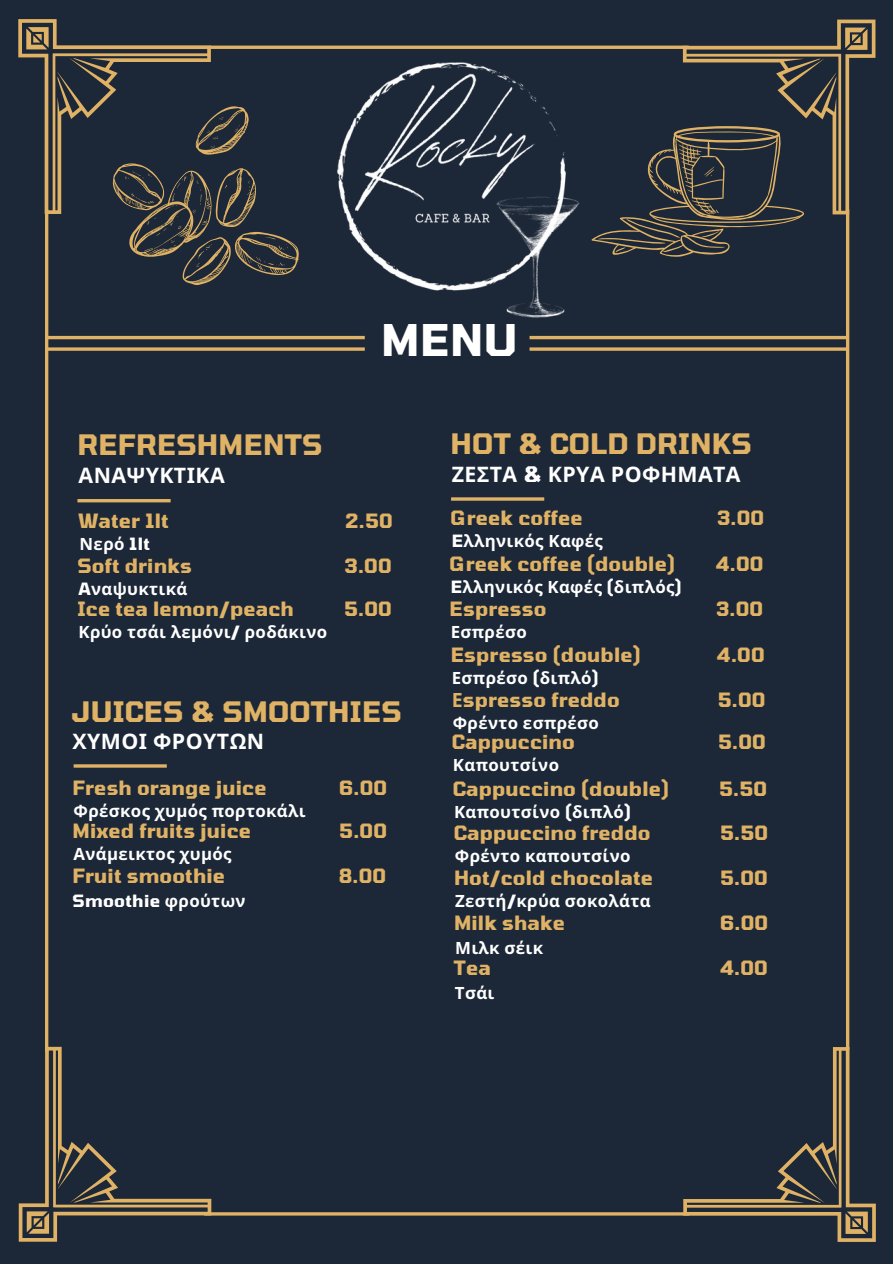
<style>
.page{position:relative;width:893px;height:1264px;background:#fff}
.page>*{position:absolute;margin:0;border:0;box-sizing:border-box;transform-origin:0 0}
.t1{font:700 43.35px "Tomorrow";color:#fff}
.t2{font:700 28.05px "Tomorrow";letter-spacing:.01em;color:#dfb265}
.t3{font:700 21.3px "Noto Sans";letter-spacing:.02em;color:#fff}
.t4{font:700 19.65px "Tomorrow";letter-spacing:.01em;color:#dfb265}
.t5{font:700 16.8px "Noto Sans";letter-spacing:.02em;color:#fff}
.t6{font:700 16.8px "Tomorrow";letter-spacing:.02em;color:#fff}
.s1{font-family:"Tomorrow"}
.s2{font-family:"Noto Sans"}
</style>
<div class="page">
<div style="left:0;top:0;width:892px;height:1263px;background:#1c2737"></div>
<svg style="left:19px;top:1046px;width:192px;height:195px"></svg>
<svg style="left:683px;top:1047px;width:192px;height:194px"></svg>
<hr style="left:204px;top:1212px;width:485px;height:3px;background:#dfb265">
<hr style="left:210px;top:46px;width:478px;height:3px;background:#dfb265">
<hr style="left:45px;top:209px;width:3px;height:842px;background:#dfb265">
<svg style="left:845px;top:257px;width:4px;height:792px;fill:#dfb265"></svg>
<hr style="left:77px;top:499px;width:94px;height:3px;background:#dfb265">
<hr style="left:529px;top:336px;width:318px;height:3px;background:#dfb265">
<hr style="left:47px;top:336px;width:318px;height:3px;background:#dfb265">
<svg style="left:529px;top:347px;width:318px;height:4px"></svg>
<svg style="left:48px;top:347px;width:317px;height:4px"></svg>
<img style="left:298px;top:62px;width:282px;height:256px">
<hr style="left:451px;top:497px;width:93px;height:3px;background:#dfb265">
<svg style="left:18px;top:19px;width:280px;height:266px"></svg>
<svg style="left:591px;top:20px;width:284px;height:237px"></svg>
<hr style="left:74px;top:764px;width:93px;height:3px;background:#dfb265">
<p class="t2" style="left:77px;top:426px;width:246px">REFRESHMENTS</p>
<p class="t3" style="left:78px;top:460px;width:148px">ΑΝΑΨΥΚΤΙΚΑ</p>
<p class="t1" style="left:381px;top:313px;width:138px">MENU</p>
<p class="t2" style="left:450px;top:426px;width:303px">HOT &amp; COLD DRINKS</p>
<p class="t3" style="left:451px;top:459px;width:290px">ΖΕΣΤΑ <span class="s1">&amp;</span> ΚΡΥΑ ΡΟΦΗΜΑΤΑ</p>
<p class="t4" style="left:78px;top:508px;width:92px">Water 1lt</p>
<p class="t4" style="left:345px;top:508px;width:49px">2.50</p>
<p class="t5" style="left:80px;top:532px;width:72px">Νερό <span class="s1">1lt</span></p>
<p class="t4" style="left:77px;top:553px;width:116px">Soft drinks</p>
<p class="t4" style="left:344px;top:553px;width:49px">3.00</p>
<p class="t5" style="left:78px;top:577px;width:110px"><span class="s1">A</span>ναψυκτικά</p>
<p class="t4" style="left:77px;top:596px;width:218px">Ice tea lemon/peach</p>
<p class="t4" style="left:344px;top:596px;width:49px">5.00</p>
<p class="t5" style="left:78px;top:620px;width:250px">Κρύο τσάι λεμόνι<span class="s1">/</span> ροδάκινο</p>
<p class="t2" style="left:71px;top:693px;width:331px">JUICES &amp; SMOOTHIES</p>
<p class="t3" style="left:72px;top:726px;width:193px">ΧΥΜΟΙ ΦΡΟΥΤΩΝ</p>
<p class="t4" style="left:72px;top:775px;width:196px">Fresh orange juice</p>
<p class="t4" style="left:339px;top:775px;width:49px">6.00</p>
<p class="t5" style="left:74px;top:798px;width:234px">Φρέσκος χυμός πορτοκάλι</p>
<p class="t4" style="left:72px;top:818px;width:180px">Mixed fruits juice</p>
<p class="t4" style="left:339px;top:818px;width:49px">5.00</p>
<p class="t5" style="left:74px;top:841px;width:159px">Ανάμεικτος χυμός</p>
<p class="t4" style="left:72px;top:863px;width:154px">Fruit smoothie</p>
<p class="t4" style="left:338px;top:863px;width:49px">8.00</p>
<p class="t6" style="left:72px;top:890px;width:174px">Smoothie <span class="s2">φρούτων</span></p>
<p class="t4" style="left:450px;top:505px;width:134px">Greek coffee</p>
<p class="t4" style="left:716px;top:505px;width:49px">3.00</p>
<p class="t5" style="left:451px;top:529px;width:153px"><span class="s1">E</span>λληνικός Καφές</p>
<p class="t4" style="left:449px;top:551px;width:227px">Greek coffee (double)</p>
<p class="t4" style="left:715px;top:551px;width:49px">4.00</p>
<p class="t5" style="left:450px;top:575px;width:232px"><span class="s1">E</span>λληνικός Καφές <span class="s1">(</span>διπλός<span class="s1">)</span></p>
<p class="t4" style="left:449px;top:596px;width:98px">Espresso</p>
<p class="t4" style="left:715px;top:596px;width:49px">3.00</p>
<p class="t5" style="left:450px;top:620px;width:77px">Εσπρέσο</p>
<p class="t4" style="left:450px;top:642px;width:191px">Espresso (double)</p>
<p class="t4" style="left:716px;top:642px;width:49px">4.00</p>
<p class="t5" style="left:452px;top:666px;width:148px">Εσπρέσο <span class="s1">(</span>διπλό<span class="s1">)</span></p>
<p class="t4" style="left:451px;top:687px;width:170px"><span class="s2">Ε</span>spresso freddo</p>
<p class="t4" style="left:717px;top:687px;width:49px">5.00</p>
<p class="t5" style="left:453px;top:710px;width:148px">Φρέντο εσπρέσο</p>
<p class="t4" style="left:452px;top:729px;width:124px">Cappuccino</p>
<p class="t4" style="left:718px;top:729px;width:49px">5.00</p>
<p class="t5" style="left:453px;top:753px;width:108px">Καπουτσίνο</p>
<p class="t4" style="left:453px;top:776px;width:218px">Cappuccino (double)</p>
<p class="t4" style="left:719px;top:776px;width:49px">5.50</p>
<p class="t5" style="left:454px;top:799px;width:178px">Καπουτσίνο <span class="s1">(</span>διπλό<span class="s1">)</span></p>
<p class="t4" style="left:454px;top:820px;width:198px">Cappuccino freddo</p>
<p class="t4" style="left:720px;top:820px;width:49px">5.50</p>
<p class="t5" style="left:455px;top:844px;width:177px">Φρέντο καπουτσίνο</p>
<p class="t4" style="left:454px;top:865px;width:200px">Hot/cold chocolate</p>
<p class="t4" style="left:720px;top:865px;width:49px">5.00</p>
<p class="t5" style="left:455px;top:889px;width:197px">Ζεστή<span class="s1">/</span>κρύα σοκολάτα</p>
<p class="t4" style="left:454px;top:910px;width:112px">Milk shake</p>
<p class="t4" style="left:720px;top:910px;width:49px">6.00</p>
<p class="t5" style="left:455px;top:936px;width:89px">Μιλκ σέικ</p>
<p class="t4" style="left:454px;top:955px;width:38px">Tea</p>
<p class="t4" style="left:720px;top:955px;width:49px">4.00</p>
<p class="t5" style="left:455px;top:981px;width:41px">Τσάι</p>
</div>
